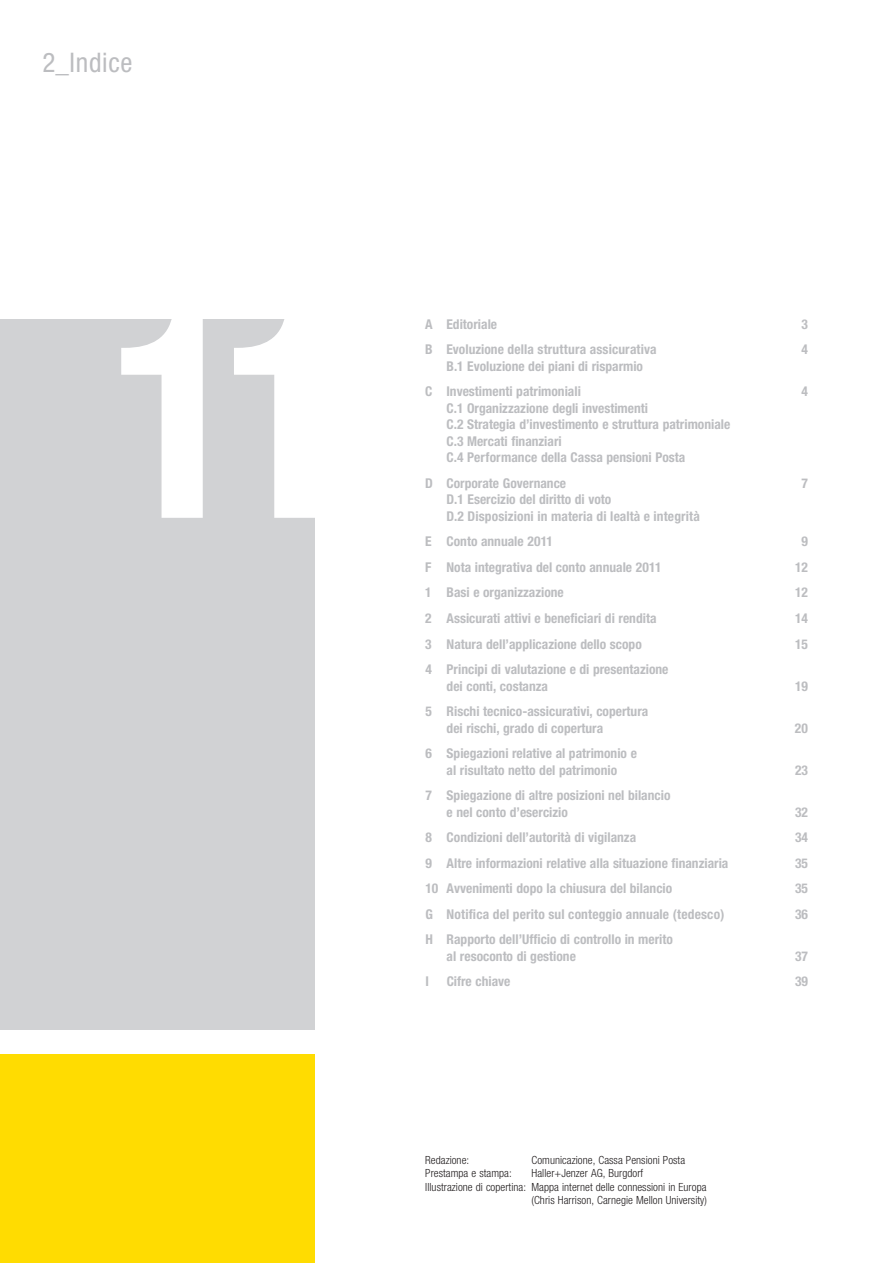
<style>
.page{position:relative;width:893px;height:1263px;background:#fff}
.page>*{position:absolute;margin:0;border:0;box-sizing:border-box;transform-origin:0 0}
.t1{font:700 condensed 286.05px "Helvetica Neue";color:#fff}
.t2{font:condensed 27px "Helvetica Neue";letter-spacing:.025em;color:#bcbdc0}
.t3{font:700 condensed 13.5px/16.5px "Helvetica Neue";color:#bcbdc0}
.t4{font:300 condensed 11.25px "Helvetica Neue";letter-spacing:.005em;color:#231f20}
</style>
<div class="page">
<div style="left:0;top:319px;width:315px;height:710px;background:#d1d2d4"></div>
<div style="left:0;top:1054px;width:315px;height:209px;background:#ffdc01"></div>
<h2 class="t2" style="left:43px;top:47px;width:92px">2_Indice</h2>
<h1 class="t1" style="left:109px;top:243px;width:252px">11</h1>
<p class="t3" style="left:425px;top:316px;width:73px">A Editoriale</p>
<p class="t3" style="left:801px;top:316px;width:8px">3</p>
<p class="t3" style="left:425px;top:341px;width:233px">B Evoluzione della struttura assicurativa</p>
<p class="t3" style="left:801px;top:341px;width:8px">4</p>
<p class="t3" style="left:425px;top:353px;width:219px;line-height:25.5px;text-indent:21px">B.1 Evoluzione dei piani di risparmio<br>C Investimenti patrimoniali</p>
<p class="t3" style="left:801px;top:383px;width:8px">4</p>
<p class="t3" style="left:446px;top:400px;width:285px">C.1 Organizzazione degli investimenti<br>C.2 Strategia d’investimento e struttura patrimoniale C.3 Mercati finanziari<br>C.4 Performance della Cassa pensioni Posta</p>
<p class="t3" style="left:425px;top:475px;width:142px">D Corporate Governance</p>
<p class="t3" style="left:801px;top:475px;width:8px">7</p>
<p class="t3" style="left:446px;top:491px;width:255px">D.1 Esercizio del diritto di voto<br>D.2 Disposizioni in materia di lealtà e integrità</p>
<p class="t3" style="left:425px;top:533px;width:129px">E Conto annuale 2011</p>
<p class="t3" style="left:801px;top:533px;width:8px">9</p>
<p class="t3" style="left:425px;top:559px;width:238px">F Nota integrativa del conto annuale 2011</p>
<p class="t3" style="left:795px;top:559px;width:14px">12</p>
<p class="t3" style="left:425px;top:584px;width:140px">1 Basi e organizzazione</p>
<p class="t3" style="left:795px;top:584px;width:14px">12</p>
<p class="t3" style="left:425px;top:610px;width:233px">2 Assicurati attivi e beneficiari di rendita</p>
<p class="t3" style="left:795px;top:610px;width:14px">14</p>
<p class="t3" style="left:425px;top:635px;width:218px">3 Natura dell’applicazione dello scopo</p>
<p class="t3" style="left:795px;top:635px;width:14px">15</p>
<p class="t3" style="left:447px;top:661px;width:223px;text-indent:-21px">4 Principi di valutazione e di presentazione dei conti, costanza</p>
<p class="t3" style="left:795px;top:677px;width:14px">19</p>
<p class="t3" style="left:447px;top:703px;width:203px;text-indent:-21px">5 Rischi tecnico-assicurativi, copertura dei rischi, grado di copertura</p>
<p class="t3" style="left:425px;top:745px;width:213px;text-align:center">6 Spiegazioni relative al patrimonio e al risultato netto del patrimonio</p>
<p class="t3" style="left:447px;top:787px;width:225px;text-indent:-21px">7 Spiegazione di altre posizioni nel bilancio e nel conto d’esercizio</p>
<p class="t3" style="left:795px;top:719px;width:15px">20</p>
<p class="t3" style="left:795px;top:761px;width:14px">23</p>
<p class="t3" style="left:795px;top:803px;width:14px">32</p>
<p class="t3" style="left:425px;top:829px;width:212px">8 Condizioni dell’autorità di vigilanza</p>
<p class="t3" style="left:795px;top:829px;width:14px">34</p>
<p class="t3" style="left:425px;top:854px;width:305px">9 Altre informazioni relative alla situazione finanziaria</p>
<p class="t3" style="left:795px;top:854px;width:14px">35</p>
<p class="t3" style="left:425px;top:880px;width:248px">10 Avvenimenti dopo la chiusura del bilancio</p>
<p class="t3" style="left:795px;top:880px;width:14px">35</p>
<p class="t3" style="left:425px;top:905px;width:301px">G Notifica del perito sul conteggio annuale (tedesco)</p>
<p class="t3" style="left:795px;top:905px;width:14px">36</p>
<p class="t3" style="left:447px;top:931px;width:228px;text-indent:-21px">H Rapporto dell’Ufficio di controllo in merito al resoconto di gestione</p>
<p class="t3" style="left:795px;top:947px;width:14px">37</p>
<p class="t3" style="left:425px;top:973px;width:5px">I</p>
<p class="t3" style="left:447px;top:973px;width:65px">Cifre chiave</p>
<p class="t3" style="left:795px;top:973px;width:14px">39</p>
<p class="t4" style="left:425px;top:1153px;width:46px">Redazione:</p>
<p class="t4" style="left:531px;top:1153px;width:155px">Comunicazione, Cassa Pensioni Posta</p>
<p class="t4" style="left:425px;top:1166px;width:88px">Prestampa e stampa:</p>
<p class="t4" style="left:531px;top:1166px;width:113px">Haller+Jenzer AG, Burgdorf</p>
<p class="t4" style="left:425px;top:1180px;width:283px">Illustrazione di copertina: Mappa internet delle connessioni in Europa</p>
<p class="t4" style="left:531px;top:1193px;width:177px">(Chris Harrison, Carnegie Mellon University)</p>
</div>
